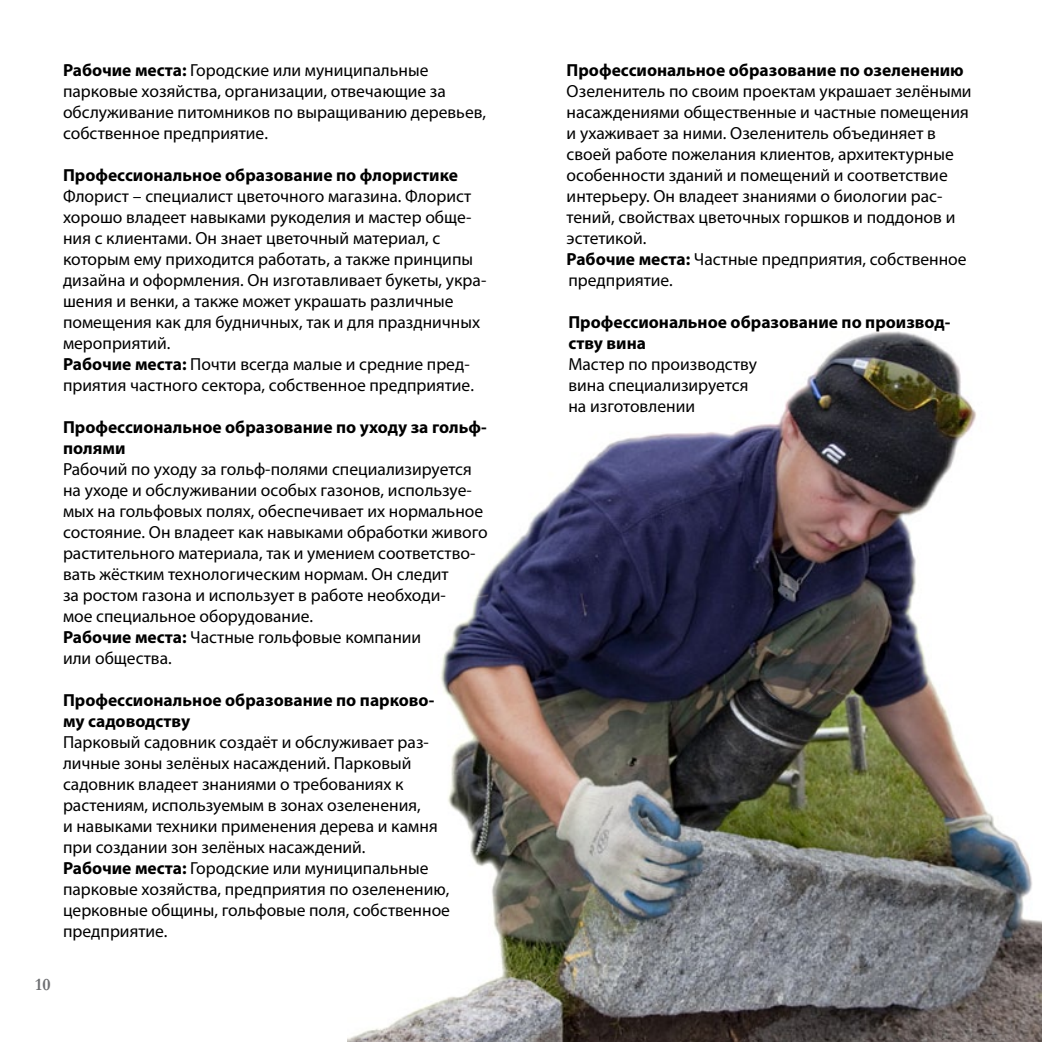
<style>
.page{position:relative;width:1042px;height:1042px;background:#fff}
.page>*{position:absolute;margin:0;border:0;box-sizing:border-box;transform-origin:0 0}
.t1{font:17.5px/21px "Myriad Pro";color:#000}
.t2{font:700 17.5px/21px "Myriad Pro";color:#000}
.t3{font:700 17.5px "Garamond";color:#6d6e71}
.s1{font-weight:700}
</style>
<div class="page">
<img style="left:347px;top:332px;width:695px;height:710px">
<p class="t1" style="left:63px;top:59px;width:425px"><span class="s1">Рабочие места:</span> Городские или муниципальные парковые хозяйства, организации, отвечающие за обслуживание питомников по выращиванию деревьев, собственное предприятие.</p>
<p class="t2" style="left:63px;top:164px;width:396px">Профессиональное образование по флористике</p>
<p class="t1" style="left:63px;top:185px;width:425px">Флорист – специалист цветочного магазина. Флорист хорошо владеет навыками рукоделия и мастер обще&shy;ния с клиентами. Он знает цветочный материал, с которым ему приходится работать, а также принципы дизайна и оформления. Он изготавливает букеты, укра&shy;шения и венки, а также может украшать различные помещения как для будничных, так и для праздничных мероприятий.<br><span class="s1">Рабочие места:</span> Почти всегда малые и средние пред&shy;приятия частного сектора, собственное предприятие.</p>
<p class="t2" style="left:63px;top:416px;width:425px">Профессиональное образование по уходу за гольф&shy;полями</p>
<p class="t1" style="left:63px;top:458px;width:426px">Рабочий по уходу за гольф-полями специализируется на уходе и обслуживании особых газонов, используе&shy;мых на гольфовых полях, обеспечивает их нормальное состояние. Он владеет как навыками обработки живого растительного материала, так и умением соответство&shy;вать жёстким технологическим нормам. Он следит<br>за ростом газона и использует в работе необходи-<br>мое специальное оборудование.<br><span class="s1">Рабочие места:</span> Частные гольфовые компании<br>или общества.</p>
<p class="t2" style="left:63px;top:689px;width:373px">Профессиональное образование по парково&shy;му садоводству</p>
<p class="t1" style="left:63px;top:731px;width:388px">Парковый садовник создаёт и обслуживает раз&shy;личные зоны зелёных насаждений. Парковый садовник владеет знаниями о требованиях к растениям, используемым в зонах озеленения,<br>и навыками техники применения дерева и камня при создании зон зелёных насаждений.<br><span class="s1">Рабочие места:</span> Городские или муниципальные парковые хозяйства, предприятия по озеленению, церковные общины, гольфовые поля, собственное предприятие.</p>
<p class="t3" style="left:35px;top:973px;width:17px">10</p>
<p class="t2" style="left:567px;top:59px;width:399px">Профессиональное образование по озеленению</p>
<p class="t1" style="left:567px;top:80px;width:406px">Озеленитель по своим проектам украшает зелёными насаждениями общественные и частные помещения и ухаживает за ними. Озеленитель объединяет в своей работе пожелания клиентов, архитектурные особенности зданий и помещений и соответствие интерьеру. Он владеет знаниями о биологии рас&shy;тений, свойствах цветочных горшков и поддонов и эстетикой.<br><span class="s1">Рабочие места:</span> Частные предприятия, собственное предприятие.</p>
<p class="t2" style="left:568px;top:311px;width:383px">Профессиональное образование по производ&shy;ству вина</p>
<p class="t1" style="left:568px;top:353px;width:190px">Мастер по производству вина специализируется на изготовлении</p>
</div>
